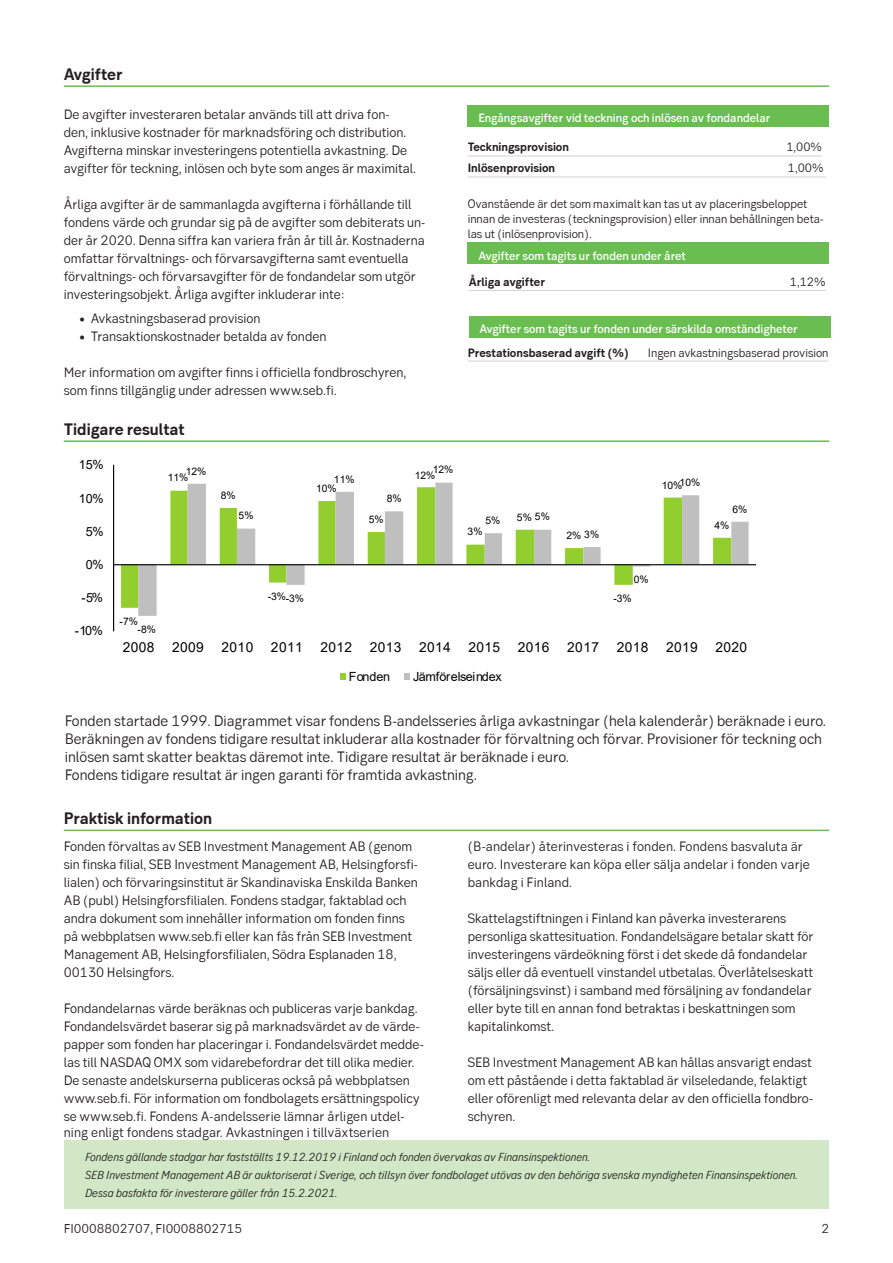
<style>
.page{position:relative;width:893px;height:1263px;background:#fff}
.page>*{position:absolute;margin:0;border:0;box-sizing:border-box;transform-origin:0 0}
.t1{font:700 16.5px "SEB Sans Serif";color:#231f20}
.t2{font:15px/18px "SEB Sans Serif";color:#231f20}
.t3{font:13.8px "Arial";letter-spacing:.025em;color:#000}
.t4{font:13.5px/18px "SEB Sans Serif";color:#231f20}
.t5{font:12.75px "SEB Sans Serif";color:#231f20}
.t6{font:12.6px "Arial";letter-spacing:-.01em;color:#000}
.NAV_etc{font:12px/15px "SEB Sans Serif";color:#231f20}
.t7{font:500 12px "SEB Sans Serif";color:#fff}
.NAV_etc-2{font:700 12px "SEB Sans Serif";color:#231f20}
.t8{font:italic 11.55px "SEB Sans Serif";color:#231f20}
.t9{font:10.35px "Arial";color:#000}
</style>
<div class="page">
<div style="left:65px;top:1141px;width:764px;height:68px;background:#d1e7c6"></div>
<hr style="left:64px;top:440px;width:765px;height:2px;background:#6abe51">
<hr style="left:64px;top:830px;width:765px;height:1px;background:#6abe51">
<hr style="left:64px;top:85px;width:765px;height:2px;background:#6abe51">
<hr style="left:468px;top:156px;width:354px;height:1px;background:#d1d2d4">
<hr style="left:468px;top:177px;width:358px;height:1px;background:#d1d2d4">
<div style="left:468px;top:105px;width:361px;height:22px;background:#6abe51"></div>
<div style="left:468px;top:243px;width:361px;height:21px;background:#6abe51"></div>
<hr style="left:469px;top:290px;width:356px;height:1px;background:#d1d2d4">
<div style="left:469px;top:316px;width:361px;height:21px;background:#6abe51"></div>
<hr style="left:468px;top:361px;width:360px;height:1px;background:#d1d2d4">
<svg style="left:121px;top:565px;width:17px;height:43px"></svg>
<svg style="left:138px;top:483px;width:611px;height:133px"></svg>
<hr style="left:113px;top:465px;width:1px;height:166px;background:#000">
<hr style="left:114px;top:564px;width:642px;height:1px;background:#000">
<div style="left:340px;top:673px;width:6px;height:7px;background:#93ce2f"></div>
<div style="left:404px;top:673px;width:6px;height:7px;background:#bfbfbf"></div>
<p class="t1" style="left:64px;top:65px;width:60px">Avgifter</p>
<p class="t4" style="left:64px;top:105px;width:354px">De avgifter investeraren betalar används till att driva fon&shy;den, inklusive kostnader för marknadsföring och distribution.<br>Avgifterna minskar investeringens potentiella avkastning. De avgifter för teckning, inlösen och byte som anges är maximital.</p>
<p class="t4" style="left:64px;top:195px;width:363px">Årliga avgifter är de sammanlagda avgifterna i förhållande till fondens värde och grundar sig på de avgifter som debiterats un&shy;der år 2020. Denna siffra kan variera från år till år. Kostnaderna omfattar förvaltnings- och förvarsavgifterna samt eventuella förvaltnings- och förvarsavgifter för de fondandelar som utgör investeringsobjekt. Årliga avgifter inkluderar inte:</p>
<p class="t4" style="left:78px;top:309px;width:184px">• Avkastningsbaserad provision</p>
<p class="t4" style="left:78px;top:327px;width:250px">• Transaktionskostnader betalda av fonden</p>
<p class="t4" style="left:64px;top:363px;width:344px">Mer information om avgifter finns i officiella fondbroschyren, som finns tillgänglig under adressen www.seb.fi.</p>
<p class="t1" style="left:64px;top:420px;width:122px">Tidigare resultat</p>
<p class="t6" style="left:79px;top:456px;width:26px">15%</p>
<p class="t6" style="left:79px;top:489px;width:26px">10%</p>
<p class="t6" style="left:86px;top:523px;width:20px">5%</p>
<p class="t6" style="left:86px;top:556px;width:20px">0%</p>
<p class="t6" style="left:82px;top:589px;width:23px">-5%</p>
<p class="t6" style="left:75px;top:622px;width:30px">-10%</p>
<p class="t9" style="left:186px;top:464px;width:22px">12%</p>
<p class="t9" style="left:168px;top:471px;width:22px">11%</p>
<p class="t9" style="left:120px;top:615px;width:20px">-7%</p>
<p class="t9" style="left:138px;top:622px;width:20px">-8%</p>
<p class="t9" style="left:221px;top:489px;width:16px">8%</p>
<p class="t9" style="left:239px;top:509px;width:16px">5%</p>
<p class="t9" style="left:334px;top:472px;width:22px">11%</p>
<p class="t9" style="left:316px;top:481px;width:22px">10%</p>
<p class="t9" style="left:268px;top:589px;width:20px">-3%</p>
<p class="t9" style="left:286px;top:591px;width:20px">-3%</p>
<p class="t9" style="left:387px;top:491px;width:16px">8%</p>
<p class="t9" style="left:369px;top:513px;width:16px">5%</p>
<p class="t9" style="left:433px;top:462px;width:22px">12%</p>
<p class="t9" style="left:415px;top:468px;width:22px">12%</p>
<p class="t7" style="left:478px;top:110px;width:293px">Engångsavgifter vid teckning och inlösen av fondandelar</p>
<p class="NAV_etc-2" style="left:468px;top:140px;width:103px">Teckningsprovision</p>
<p class="NAV_etc" style="left:786px;top:140px;width:37px">1,00%</p>
<p class="NAV_etc-2" style="left:468px;top:161px;width:89px">Inlösenprovision</p>
<p class="NAV_etc" style="left:788px;top:161px;width:37px">1,00%</p>
<p class="NAV_etc" style="left:468px;top:197px;width:357px">Ovanstående är det som maximalt kan tas ut av placeringsbeloppet innan de investeras (teckningsprovision) eller innan behållningen beta&shy;las ut (inlösenprovision).</p>
<p class="t7" style="left:478px;top:248px;width:209px">Avgifter som tagits ur fonden under året</p>
<p class="NAV_etc-2" style="left:469px;top:275px;width:78px">Årliga avgifter</p>
<p class="NAV_etc" style="left:790px;top:274px;width:37px">1,12%</p>
<p class="t7" style="left:479px;top:322px;width:320px">Avgifter som tagits ur fonden under särskilda omständigheter</p>
<p class="NAV_etc-2" style="left:468px;top:345px;width:162px">Prestationsbaserad avgift (%)</p>
<p class="NAV_etc" style="left:648px;top:345px;width:182px">Ingen avkastningsbaserad provision</p>
<p class="t9" style="left:486px;top:513px;width:16px">5%</p>
<p class="t9" style="left:468px;top:525px;width:16px">3%</p>
<p class="t9" style="left:517px;top:510px;width:34px">5% 5%</p>
<p class="t9" style="left:584px;top:527px;width:16px">3%</p>
<p class="t9" style="left:566px;top:528px;width:16px">2%</p>
<p class="t9" style="left:680px;top:476px;width:22px">10%</p>
<p class="t9" style="left:662px;top:478px;width:22px">10%</p>
<p class="t9" style="left:732px;top:502px;width:16px">6%</p>
<p class="t9" style="left:714px;top:519px;width:16px">4%</p>
<p class="t9" style="left:634px;top:573px;width:16px">0%</p>
<p class="t9" style="left:613px;top:591px;width:20px">-3%</p>
<p class="t3" style="left:123px;top:638px;width:33px">2008</p>
<p class="t3" style="left:172px;top:638px;width:33px">2009</p>
<p class="t3" style="left:222px;top:638px;width:33px">2010</p>
<p class="t3" style="left:271px;top:638px;width:33px">2011</p>
<p class="t3" style="left:320px;top:638px;width:33px">2012</p>
<p class="t3" style="left:370px;top:638px;width:33px">2013</p>
<p class="t3" style="left:419px;top:638px;width:33px">2014</p>
<p class="t3" style="left:468px;top:638px;width:33px">2015</p>
<p class="t3" style="left:518px;top:638px;width:33px">2016</p>
<p class="t3" style="left:567px;top:638px;width:33px">2017</p>
<p class="t3" style="left:617px;top:638px;width:33px">2018</p>
<p class="t3" style="left:666px;top:638px;width:33px">2019</p>
<p class="t3" style="left:715px;top:638px;width:33px">2020</p>
<p class="t6" style="left:349px;top:668px;width:43px">Fonden</p>
<p class="t6" style="left:413px;top:668px;width:90px">Jämförelseindex</p>
<p class="t2" style="left:65px;top:711px;width:763px">Fonden startade 1999. Diagrammet visar fondens B-andelsseries årliga avkastningar (hela kalenderår) beräknade i euro.<br>Beräkningen av fondens tidigare resultat inkluderar alla kostnader för förvaltning och förvar. Provisioner för teckning och inlösen samt skatter beaktas däremot inte. Tidigare resultat är beräknade i euro.</p>
<p class="t2" style="left:65px;top:765px;width:414px">Fondens tidigare resultat är ingen garanti för framtida avkastning.</p>
<p class="t1" style="left:64px;top:809px;width:150px">Praktisk information</p>
<p class="t4" style="left:64px;top:837px;width:356px">Fonden förvaltas av SEB Investment Management AB (genom sin finska filial, SEB Investment Management AB, Helsingforsfi&shy;lialen) och förvaringsinstitut är Skandinaviska Enskilda Banken AB (publ) Helsingforsfilialen. Fondens stadgar, faktablad och andra dokument som innehåller information om fonden finns på webbplatsen www.seb.fi eller kan fås från SEB Investment Management AB, Helsingforsfilialen, Södra Esplanaden 18, 00130 Helsingfors.</p>
<p class="t4" style="left:64px;top:999px;width:362px">Fondandelarnas värde beräknas och publiceras varje bankdag.<br>Fondandelsvärdet baserar sig på marknadsvärdet av de värde&shy;papper som fonden har placeringar i. Fondandelsvärdet medde&shy;las till NASDAQ OMX som vidarebefordrar det till olika medier.<br>De senaste andelskurserna publiceras också på webbplatsen www.seb.fi. För information om fondbolagets ersättningspolicy se www.seb.fi. Fondens A-andelsserie lämnar årligen utdel-</p>
<p class="t4" style="left:64px;top:1123px;width:327px">ning enligt fondens stadgar. Avkastningen i tillväxtserien</p>
<p class="t4" style="left:468px;top:837px;width:344px">(B-andelar) återinvesteras i fonden. Fondens basvaluta är euro. Investerare kan köpa eller sälja andelar i fonden varje bankdag i Finland.</p>
<p class="t4" style="left:468px;top:909px;width:347px">Skattelagstiftningen i Finland kan påverka investerarens personliga skattesituation. Fondandelsägare betalar skatt för investeringens värdeökning först i det skede då fondandelar säljs eller då eventuell vinstandel utbetalas. Överlåtelseskatt (försäljningsvinst) i samband med försäljning av fondandelar eller byte till en annan fond betraktas i beskattningen som kapitalinkomst.</p>
<p class="t4" style="left:468px;top:1053px;width:347px">SEB Investment Management AB kan hållas ansvarigt endast om ett påstående i detta faktablad är vilseledande, felaktigt eller oförenligt med relevanta delar av den officiella fondbro&shy;schyren.</p>
<p class="t8" style="left:85px;top:1150px;width:507px">Fondens gällande stadgar har fastställts 19.12.2019 i Finland och fonden övervakas av Finansinspektionen.</p>
<p class="t8" style="left:85px;top:1168px;width:715px">SEB Investment Management AB är auktoriserat i Sverige, och tillsyn över fondbolaget utövas av den behöriga svenska myndigheten Finansinspektionen.</p>
<p class="t8" style="left:85px;top:1186px;width:254px">Dessa basfakta för investerare gäller från 15.2.2021.</p>
<p class="t5" style="left:64px;top:1221px;width:180px">FI0008802707, FI0008802715</p>
<p class="t5" style="left:821px;top:1221px;width:9px">2</p>
</div>
